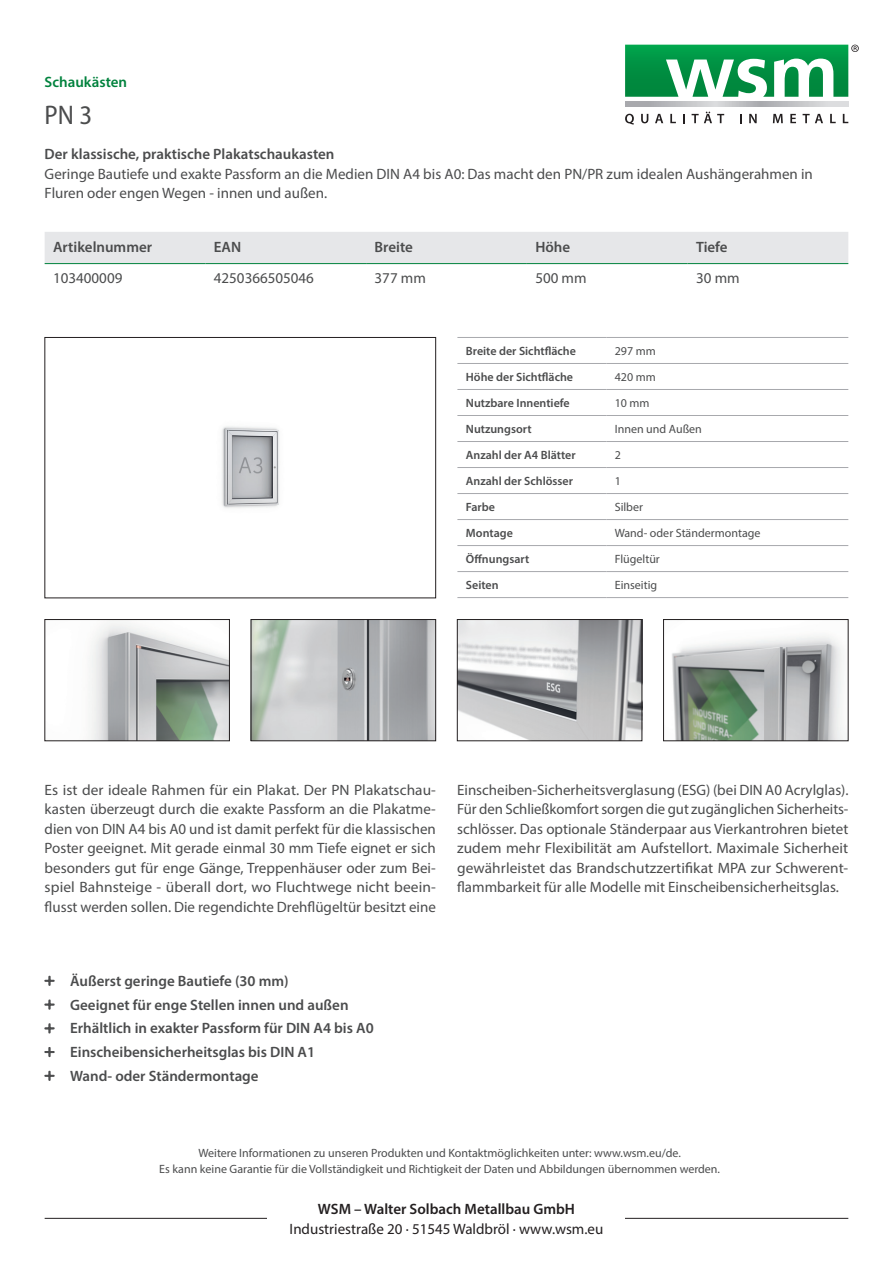
<style>
.page{position:relative;width:893px;height:1263px;background:#fff}
.page>*{position:absolute;margin:0;border:0;box-sizing:border-box;transform-origin:0 0}
.t1{font:semi-condensed 27px "Myriad Pro";color:#4b4c4d}
.t2{font:15px/19.5px "Myriad Pro";color:#4b4c4d;text-align:justify}
.t3{font:600 15px/23.7px "Myriad Pro";color:#4b4c4d}
.t4{font:15px "Myriad Pro";color:#231f20}
.t5{font:600 15px "Myriad Pro";color:#231f20}
.t6{font:600 15px "Myriad Pro";color:#00823d}
.t7{font:12px/16.5px "Myriad Pro";color:#4b4c4d;text-align:center}
.t8{font:600 12px "Myriad Pro";color:#4b4c4d}
</style>
<div class="page">
<img style="left:222px;top:426px;width:57px;height:82px">
<div style="left:45px;top:337px;width:391px;height:261px;border:1px solid #231f20"></div>
<img style="left:90px;top:623px;width:138px;height:116px">
<div style="left:45px;top:619px;width:185px;height:122px;border:1px solid #231f20"></div>
<img style="left:253px;top:621px;width:181px;height:118px">
<div style="left:251px;top:619px;width:185px;height:122px;border:1px solid #231f20"></div>
<img style="left:672px;top:636px;width:171px;height:103px">
<div style="left:663px;top:619px;width:185px;height:122px;border:1px solid #231f20"></div>
<img style="left:459px;top:621px;width:181px;height:118px">
<div style="left:457px;top:619px;width:185px;height:122px;border:1px solid #231f20"></div>
<div style="left:45px;top:232px;width:803px;height:31px;background:#e6e7e9"></div>
<hr style="left:45px;top:263px;width:160px;height:1px;background:#00823d">
<hr style="left:205px;top:263px;width:161px;height:1px;background:#00823d">
<hr style="left:366px;top:263px;width:161px;height:1px;background:#00823d">
<hr style="left:527px;top:263px;width:161px;height:1px;background:#00823d">
<hr style="left:688px;top:263px;width:160px;height:1px;background:#00823d">
<hr style="left:457px;top:337px;width:149px;height:1px;background:#a8a9ad">
<hr style="left:606px;top:337px;width:242px;height:1px;background:#a8a9ad">
<hr style="left:457px;top:363px;width:149px;height:1px;background:#a8a9ad">
<hr style="left:606px;top:363px;width:242px;height:1px;background:#a8a9ad">
<hr style="left:457px;top:389px;width:149px;height:1px;background:#a8a9ad">
<hr style="left:606px;top:389px;width:242px;height:1px;background:#a8a9ad">
<hr style="left:457px;top:415px;width:149px;height:1px;background:#a8a9ad">
<hr style="left:606px;top:415px;width:242px;height:1px;background:#a8a9ad">
<hr style="left:457px;top:441px;width:149px;height:1px;background:#a8a9ad">
<hr style="left:606px;top:441px;width:242px;height:1px;background:#a8a9ad">
<hr style="left:457px;top:467px;width:149px;height:1px;background:#a8a9ad">
<hr style="left:606px;top:467px;width:242px;height:1px;background:#a8a9ad">
<hr style="left:457px;top:493px;width:149px;height:1px;background:#a8a9ad">
<hr style="left:606px;top:493px;width:242px;height:1px;background:#a8a9ad">
<hr style="left:457px;top:519px;width:149px;height:1px;background:#a8a9ad">
<hr style="left:606px;top:519px;width:242px;height:1px;background:#a8a9ad">
<hr style="left:457px;top:545px;width:149px;height:1px;background:#a8a9ad">
<hr style="left:606px;top:545px;width:242px;height:1px;background:#a8a9ad">
<hr style="left:457px;top:571px;width:149px;height:1px;background:#a8a9ad">
<hr style="left:606px;top:571px;width:242px;height:1px;background:#a8a9ad">
<hr style="left:457px;top:597px;width:149px;height:1px;background:#a8a9ad">
<hr style="left:606px;top:597px;width:242px;height:1px;background:#a8a9ad">
<hr style="left:45px;top:1218px;width:803px;height:1px;background:#231f20">
<svg style="left:625px;top:114px;width:9px;height:11px"></svg>
<svg style="left:641px;top:114px;width:7px;height:9px"></svg>
<svg style="left:655px;top:114px;width:8px;height:9px"></svg>
<svg style="left:670px;top:114px;width:6px;height:9px"></svg>
<svg style="left:683px;top:114px;width:2px;height:9px"></svg>
<svg style="left:692px;top:112px;width:32px;height:11px"></svg>
<svg style="left:749px;top:114px;width:8px;height:9px"></svg>
<svg style="left:773px;top:114px;width:10px;height:9px"></svg>
<svg style="left:790px;top:114px;width:6px;height:9px"></svg>
<svg style="left:803px;top:114px;width:20px;height:9px"></svg>
<svg style="left:830px;top:114px;width:6px;height:9px"></svg>
<svg style="left:843px;top:114px;width:5px;height:9px"></svg>
<hr style="left:625px;top:106px;width:223px;height:1px;background:#636366">
<svg style="left:625px;top:102px;width:223px;height:4px"></svg>
<svg style="left:625px;top:45px;width:234px;height:52px"></svg>
<div style="left:268px;top:1203px;width:357px;height:30px;background:#fff"></div>
<p class="t6" style="left:45px;top:72px;width:84px">Schaukästen</p>
<h1 class="t1" style="left:45px;top:99px;width:49px">PN 3</h1>
<p class="t3" style="left:45px;top:142px;width:291px">Der klassische, praktische Plakatschaukasten</p>
<p class="t2" style="left:45px;top:164px;width:770px">Geringe Bautiefe und exakte Passform an die Medien DIN A4 bis A0: Das macht den PN/PR zum idealen Aushängerahmen in<br>Fluren oder engen Wegen - innen und außen.</p>
<p class="t3" style="left:53px;top:234px;width:101px">Artikelnummer</p>
<p class="t3" style="left:214px;top:234px;width:29px">EAN</p>
<p class="t3" style="left:375px;top:234px;width:40px">Breite</p>
<p class="t3" style="left:535px;top:234px;width:36px">Höhe</p>
<p class="t3" style="left:696px;top:234px;width:33px">Tiefe</p>
<p class="t2" style="left:53px;top:268px;width:71px">103400009</p>
<p class="t2" style="left:214px;top:268px;width:102px">4250366505046</p>
<p class="t2" style="left:375px;top:268px;width:53px">377 mm</p>
<p class="t2" style="left:535px;top:268px;width:53px">500 mm</p>
<p class="t2" style="left:696px;top:268px;width:45px">30 mm</p>
<p class="t8" style="left:466px;top:343px;width:112px">Breite der Sichtfläche</p>
<p class="t7" style="left:615px;top:342px;width:43px">297 mm</p>
<p class="t8" style="left:466px;top:369px;width:109px">Höhe der Sichtfläche</p>
<p class="t7" style="left:615px;top:368px;width:43px">420 mm</p>
<p class="t8" style="left:466px;top:395px;width:105px">Nutzbare Innentiefe</p>
<p class="t7" style="left:615px;top:394px;width:36px">10 mm</p>
<p class="t8" style="left:466px;top:421px;width:67px">Nutzungsort</p>
<p class="t7" style="left:615px;top:420px;width:89px">Innen und Außen</p>
<p class="t8" style="left:466px;top:447px;width:111px">Anzahl der A4 Blätter</p>
<p class="t7" style="left:615px;top:446px;width:8px">2</p>
<p class="t8" style="left:466px;top:473px;width:109px">Anzahl der Schlösser</p>
<p class="t7" style="left:615px;top:472px;width:8px">1</p>
<p class="t8" style="left:466px;top:499px;width:31px">Farbe</p>
<p class="t7" style="left:615px;top:498px;width:30px">Silber</p>
<p class="t8" style="left:466px;top:525px;width:48px">Montage</p>
<p class="t7" style="left:615px;top:524px;width:147px">Wand- oder Ständermontage</p>
<p class="t8" style="left:466px;top:551px;width:65px">Öffnungsart</p>
<p class="t7" style="left:615px;top:550px;width:47px">Flügeltür</p>
<p class="t8" style="left:466px;top:577px;width:34px">Seiten</p>
<p class="t7" style="left:615px;top:577px;width:44px">Einseitig</p>
<p class="t2" style="left:45px;top:780px;width:393px">Es ist der ideale Rahmen für ein Plakat. Der PN Plakatschau&shy;kasten überzeugt durch die exakte Passform an die Plakatme&shy;dien von DIN A4 bis A0 und ist damit perfekt für die klassischen Poster geeignet. Mit gerade einmal 30 mm Tiefe eignet er sich besonders gut für enge Gänge, Treppenhäuser oder zum Bei&shy;spiel Bahnsteige - überall dort, wo Fluchtwege nicht beein&shy;flusst werden sollen. Die regendichte Drehflügeltür besitzt eine</p>
<p class="t2" style="left:457px;top:780px;width:393px">Einscheiben-Sicherheitsverglasung (ESG) (bei DIN A0 Acrylglas).<br>Für den Schließkomfort sorgen die gut zugänglichen Sicherheits&shy;schlösser. Das optionale Ständerpaar aus Vierkantrohren bietet zudem mehr Flexibilität am Aufstellort. Maximale Sicherheit gewährleistet das Brandschutzzertifikat MPA zur Schwerent&shy;flammbarkeit für alle Modelle mit Einscheibensicherheitsglas.</p>
<p class="t3" style="left:70px;top:968px;width:305px">Äußerst geringe Bautiefe (30 mm)<br>Geeignet für enge Stellen innen und außen Erhältlich in exakter Passform für DIN A4 bis A0<br>Einscheibensicherheitsglas bis DIN A1<br>Wand- oder Ständermontage</p>
<p class="t7" style="left:159px;top:1144px;width:562px">Weitere Informationen zu unseren Produkten und Kontaktmöglichkeiten unter: www.wsm.eu/de.<br>Es kann keine Garantie für die Vollständigkeit und Richtigkeit der Daten und Abbildungen übernommen werden.</p>
<p class="t5" style="left:318px;top:1199px;width:259px">WSM – Walter Solbach Metallbau GmbH</p>
<p class="t4" style="left:290px;top:1219px;width:315px">Industriestraße 20 · 51545 Waldbröl · www.wsm.eu</p>
</div>
